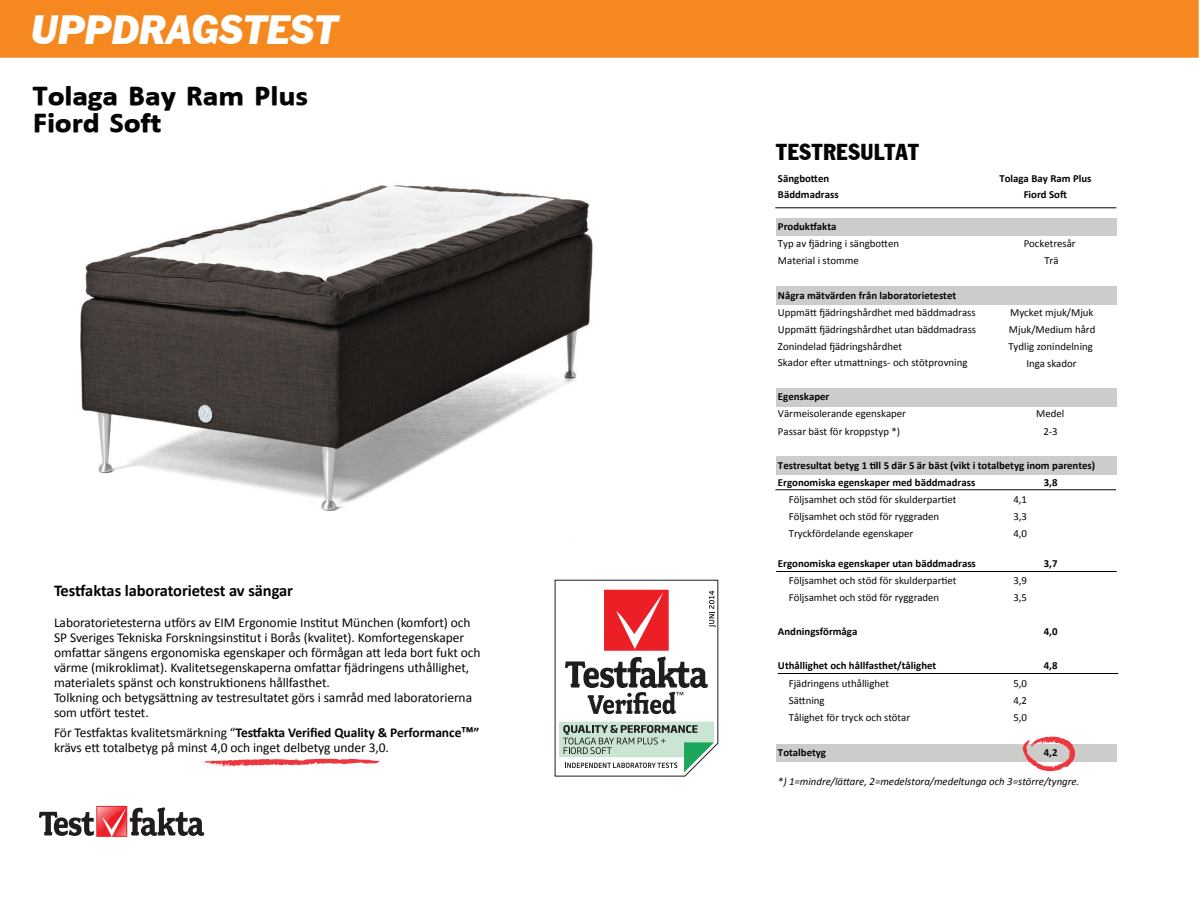
<style>
.page{position:relative;width:1200px;height:900px;background:#fff}
.page>*{position:absolute;margin:0;border:0;box-sizing:border-box;transform-origin:0 0}
.t1{font:700 48px "Calibri";color:#040503}
.t2{font:italic 37.5px "Franklin Gothic BT";color:#fff}
.t3{font:condensed 22.5px "Franklin Gothic BT";letter-spacing:.01em;color:#040503}
.t4{font:700 16.5px "Calibri";letter-spacing:-.005em;color:#040503}
.t5{font:13.5px/15px "Calibri";letter-spacing:-.005em;color:#040503}
.t6{font:10.8px "Calibri";color:#040503}
.t7{font:700 10.8px/17.1px "Calibri";color:#040503}
.t8{font:italic 10.8px "Calibri";color:#040503}
.s1{font-weight:700}
</style>
<div class="page">
<img style="left:80px;top:185px;width:513px;height:326px">
<div style="left:776px;top:218px;width:340px;height:18px;background:#cccccb"></div>
<div style="left:776px;top:287px;width:340px;height:18px;background:#cccccb"></div>
<div style="left:776px;top:388px;width:340px;height:18px;background:#cccccb"></div>
<div style="left:776px;top:457px;width:340px;height:18px;background:#cccccb"></div>
<div style="left:776px;top:744px;width:211px;height:18px;background:#cccccb"></div>
<div style="left:986px;top:744px;width:130px;height:18px;background:#cccccb"></div>
<hr style="left:775px;top:207px;width:341px;height:1px;background:#040503">
<div style="left:0;top:0;width:1199px;height:58px;background:#f5881f"></div>
<svg style="left:39px;top:806px;width:165px;height:31px"></svg>
<svg style="left:203px;top:758px;width:177px;height:9px"></svg>
<svg style="left:1023px;top:736px;width:53px;height:35px"></svg>
<svg style="left:554px;top:580px;width:165px;height:197px"></svg>
<h2 class="t2" style="left:32px;top:8px;width:308px">UPPDRAGSTEST</h2>
<h1 class="t1" style="left:32px;top:75px;width:278px">Tolaga Bay Ram Plus</h1>
<h1 class="t1" style="left:32px;top:102px;width:131px">Fiord Soft</h1>
<h3 class="t4" style="left:54px;top:580px;width:241px">Testfaktas laboratorietest av sängar</h3>
<p class="t5" style="left:54px;top:615px;width:428px">Laboratorietesterna utförs av EIM Ergonomie Institut München (komfort) och SP Sveriges Tekniska Forskningsinstitut i Borås (kvalitet). Komfortegenskaper omfattar sängens ergonomiska egenskaper och förmågan att leda bort fukt och värme (mikroklimat). Kvalitetsegenskaperna omfattar fjädringens uthållighet, materialets spänst och konstruktionens hållfasthet.<br>Tolkning och betygsättning av testresultatet görs i samråd med laboratorierna som utfört testet.</p>
<p class="t5" style="left:54px;top:725px;width:427px">För Testfaktas kvalitetsmärkning “<span class="s1">Testfakta Verified Quality &amp; PerformanceTM” </span>krävs ett totalbetyg på minst 4,0 och inget delbetyg under 3,0.</p>
<h3 class="t3" style="left:776px;top:138px;width:145px">TESTRESULTAT</h3>
<p class="t7" style="left:778px;top:170px;width:53px">Sängbotten</p>
<p class="t7" style="left:999px;top:170px;width:94px">Tolaga Bay Ram Plus</p>
<p class="t7" style="left:778px;top:186px;width:62px">Bäddmadrass</p>
<p class="t7" style="left:1024px;top:186px;width:45px">Fiord Soft</p>
<p class="t7" style="left:778px;top:218px;width:60px">Produktfakta</p>
<p class="t6" style="left:778px;top:237px;width:123px">Typ av fjädring i sängbotten</p>
<p class="t6" style="left:1024px;top:237px;width:54px">Pocketresår</p>
<p class="t6" style="left:778px;top:254px;width:82px">Material i stomme</p>
<p class="t6" style="left:1044px;top:254px;width:16px">Trä</p>
<p class="t7" style="left:778px;top:287px;width:180px">Några mätvärden från laboratorietestet</p>
<p class="t6" style="left:778px;top:305px;width:199px">Uppmätt fjädringshårdhet med bäddmadrass</p>
<p class="t6" style="left:1010px;top:305px;width:85px">Mycket mjuk/Mjuk</p>
<p class="t6" style="left:778px;top:322px;width:200px">Uppmätt fjädringshårdhet utan bäddmadrass</p>
<p class="t6" style="left:1009px;top:322px;width:88px">Mjuk/Medium hård</p>
<p class="t6" style="left:778px;top:340px;width:126px">Zonindelad fjädringshårdhet</p>
<p class="t6" style="left:1008px;top:340px;width:86px">Tydlig zonindelning</p>
<p class="t6" style="left:778px;top:356px;width:191px">Skador efter utmattnings- och stötprovning</p>
<p class="t7" style="left:778px;top:388px;width:53px">Egenskaper</p>
<p class="t6" style="left:778px;top:407px;width:130px">Värmeisolerande egenskaper</p>
<p class="t6" style="left:1036px;top:407px;width:30px">Medel</p>
<p class="t6" style="left:778px;top:424px;width:124px">Passar bäst för kroppstyp *)</p>
<p class="t6" style="left:1043px;top:424px;width:16px">2-3</p>
<p class="t7" style="left:778px;top:457px;width:319px">Testresultat betyg 1 till 5 där 5 är bäst (vikt i totalbetyg inom parentes)<br>Ergonomiska egenskaper med bäddmadrass</p>
<p class="t6" style="left:1026px;top:356px;width:52px">Inga skador</p>
<p class="t7" style="left:1044px;top:474px;width:15px">3,8</p>
<p class="t6" style="left:789px;top:493px;width:169px">Följsamhet och stöd för skulderpartiet</p>
<p class="t6" style="left:1013px;top:493px;width:15px">4,1</p>
<p class="t6" style="left:789px;top:510px;width:152px">Följsamhet och stöd för ryggraden</p>
<p class="t6" style="left:1013px;top:510px;width:15px">3,3</p>
<p class="t6" style="left:789px;top:527px;width:126px">Tryckfördelande egenskaper</p>
<p class="t6" style="left:1013px;top:527px;width:15px">4,0</p>
<p class="t7" style="left:778px;top:555px;width:199px">Ergonomiska egenskaper utan bäddmadrass</p>
<p class="t7" style="left:1044px;top:555px;width:15px">3,7</p>
<p class="t6" style="left:789px;top:574px;width:169px">Följsamhet och stöd för skulderpartiet</p>
<p class="t6" style="left:1013px;top:574px;width:15px">3,9</p>
<p class="t6" style="left:789px;top:591px;width:152px">Följsamhet och stöd för ryggraden</p>
<p class="t6" style="left:1013px;top:591px;width:15px">3,5</p>
<p class="t7" style="left:778px;top:623px;width:81px">Andningsförmåga</p>
<p class="t7" style="left:1044px;top:623px;width:15px">4,0</p>
<p class="t7" style="left:778px;top:657px;width:160px">Uthållighet och hållfasthet/tålighet</p>
<p class="t7" style="left:1044px;top:657px;width:15px">4,8</p>
<p class="t6" style="left:789px;top:676px;width:102px">Fjädringens uthållighet</p>
<p class="t6" style="left:1013px;top:676px;width:15px">5,0</p>
<p class="t6" style="left:789px;top:693px;width:37px">Sättning</p>
<p class="t6" style="left:1013px;top:693px;width:15px">4,2</p>
<p class="t6" style="left:789px;top:710px;width:123px">Tålighet för tryck och stötar</p>
<p class="t6" style="left:1013px;top:710px;width:15px">5,0</p>
<p class="t7" style="left:778px;top:744px;width:50px">Totalbetyg</p>
<p class="t7" style="left:1044px;top:744px;width:15px">4,2</p>
<p class="t8" style="left:778px;top:774px;width:303px">*) 1=mindre/lättare, 2=medelstora/medeltunga och 3=större/tyngre.</p>
</div>
